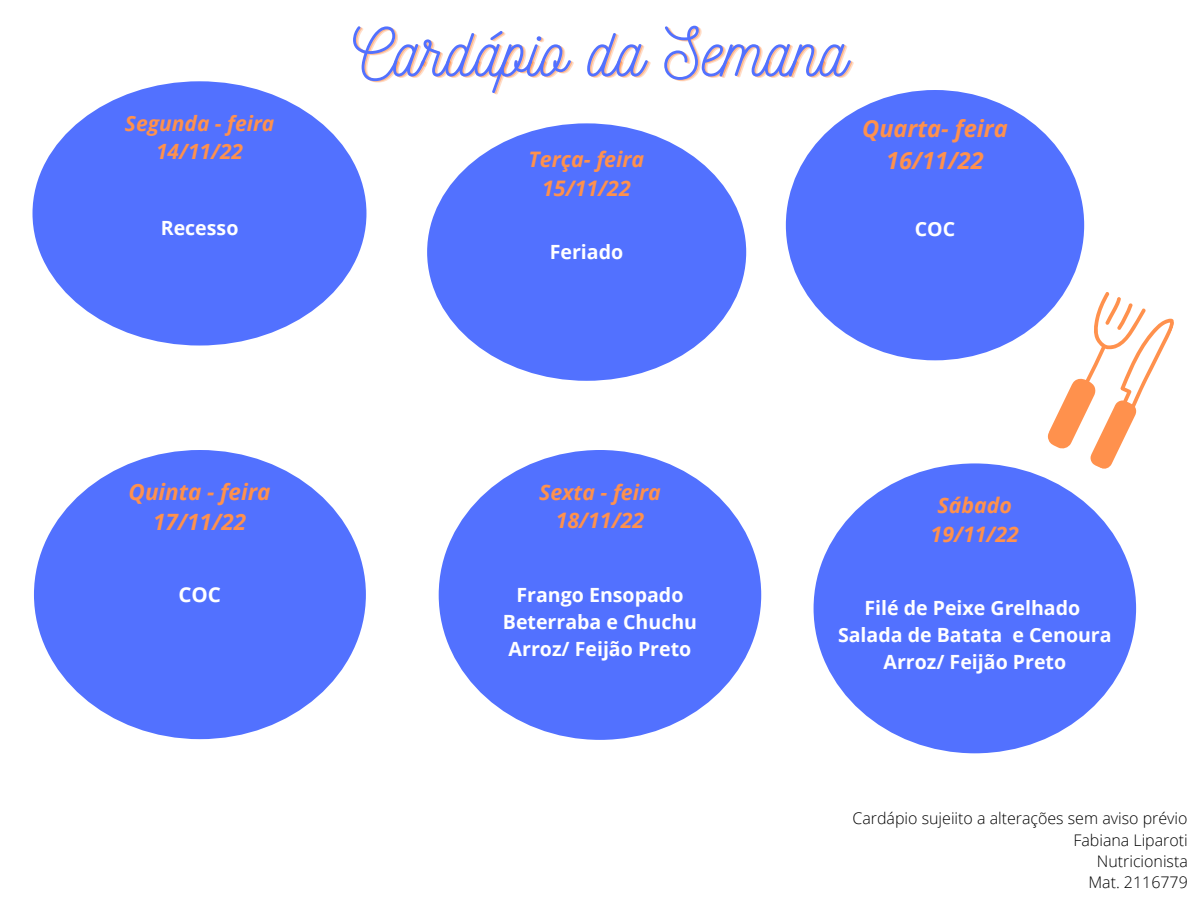
<style>
.page{position:relative;width:1200px;height:900px;background:#fff}
.page>*{position:absolute;margin:0;border:0;box-sizing:border-box;transform-origin:0 0}
.t1{font:67.8px "Nickainley";color:#5271ff}
.t2{font:italic 700 23.6px/31.8px "Open Sans";color:#ff914d;text-align:center}
.t3{font:italic 700 22.4px/30px "Open Sans";color:#ff914d;text-align:center}
.t4{font:italic 700 21.4px/28.4px "Open Sans";color:#ff914d;text-align:center}
.t5{font:italic 700 21px/28.4px "Open Sans";color:#ff914d;text-align:center}
.t6{font:700 20.6px "Open Sans";color:#fff}
.t7{font:700 19.6px/27px "Open Sans";color:#fff;text-align:center}
.t8{font:300 16px/21.4px "Open Sans";color:#000;text-align:right}
</style>
<div class="page">
<svg style="left:1043px;top:288px;width:131px;height:181px"></svg>
<div style="left:33px;top:81px;width:333px;height:265px;background:#5271ff;border-radius:50%"></div>
<div style="left:427px;top:123px;width:319px;height:258px;background:#5271ff;border-radius:50%"></div>
<div style="left:786px;top:90px;width:298px;height:270px;background:#5271ff;border-radius:50%"></div>
<div style="left:814px;top:463px;width:322px;height:290px;background:#5271ff;border-radius:50%"></div>
<div style="left:34px;top:450px;width:332px;height:289px;background:#5271ff;border-radius:50%"></div>
<div style="left:439px;top:450px;width:322px;height:290px;background:#5271ff;border-radius:50%"></div>
<p class="t5" style="left:125px;top:109px;width:151px">Segunda - feira<br>14/11/22</p>
<p class="t7" style="left:161px;top:214px;width:79px">Recesso</p>
<h1 class="t1" style="left:353px;top:9px;width:495px">Cardápio da Semana</h1>
<p class="t4" style="left:529px;top:145px;width:117px">Terça- feira<br>15/11/22</p>
<p class="t7" style="left:550px;top:238px;width:75px">Feriado</p>
<p class="t2" style="left:862px;top:112px;width:147px">Quarta- feira<br>16/11/22</p>
<p class="t7" style="left:915px;top:215px;width:42px">COC</p>
<p class="t3" style="left:129px;top:476px;width:144px">Quinta - feira<br>17/11/22</p>
<p class="t6" style="left:178px;top:580px;width:44px">COC</p>
<p class="t4" style="left:539px;top:477px;width:123px">Sexta - feira<br>18/11/22</p>
<p class="t7" style="left:503px;top:581px;width:196px">Frango Ensopado<br>Beterraba e Chuchu<br>Arroz/ Feijão Preto</p>
<p class="t4" style="left:931px;top:491px;width:90px">Sábado<br>19/11/22</p>
<p class="t7" style="left:838px;top:594px;width:275px">Filé de Peixe Grelhado<br>Salada de Batata e Cenoura<br>Arroz/ Feijão Preto</p>
<p class="t8" style="left:853px;top:807px;width:337px">Cardápio sujeiito a alterações sem aviso prévio<br>Fabiana Liparoti<br>Nutricionista<br>Mat. 2116779</p>
</div>
